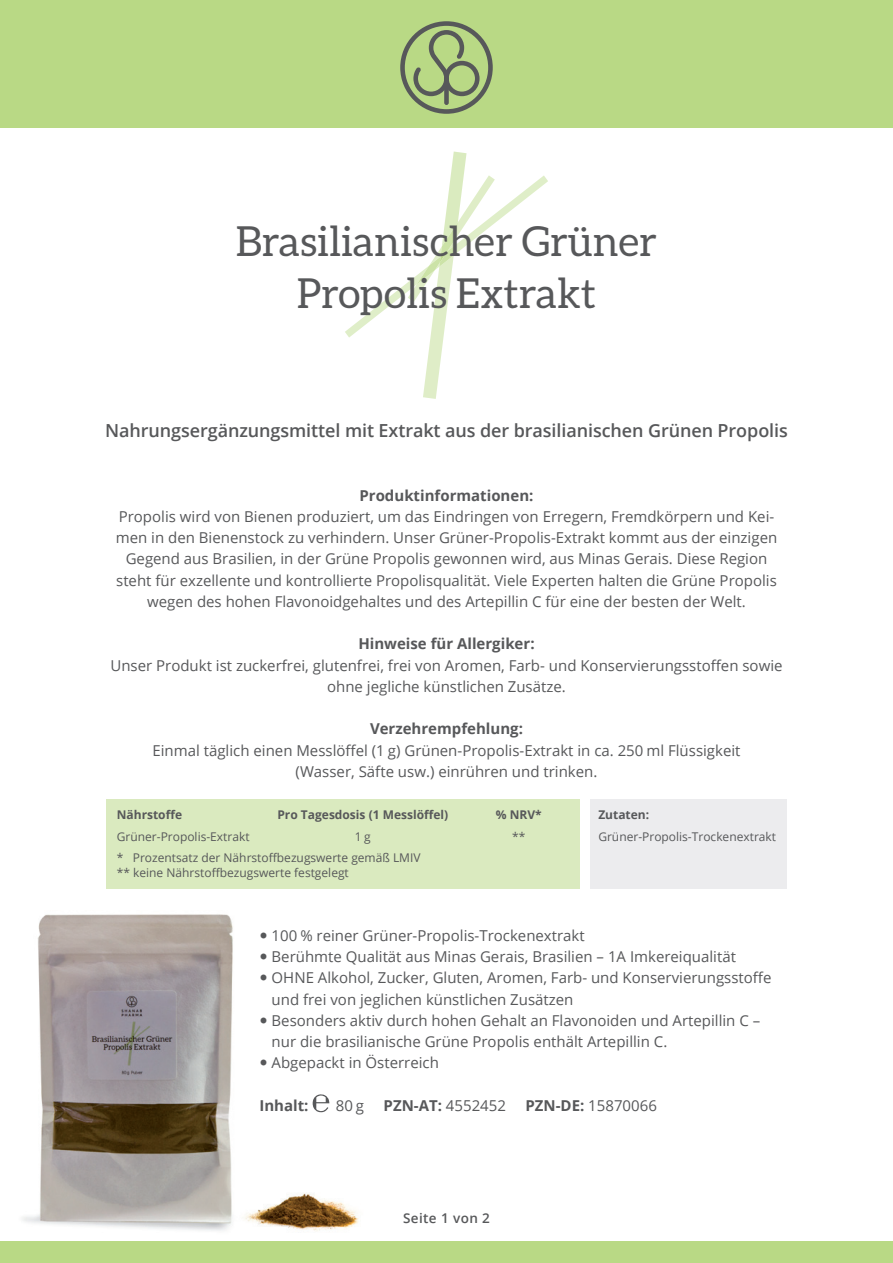
<style>
.page{position:relative;width:893px;height:1263px;background:#fff}
.page>*{position:absolute;margin:0;border:0;box-sizing:border-box;transform-origin:0 0}
.t1{font:41.4px/51.8px "Aleo";color:#57585a;text-align:center}
.t2{font:600 18px "Open Sans";letter-spacing:-.005em;color:#57585a}
.t3{font:15px/21.3px "Open Sans";color:#57585a;text-align:center}
.t4{font:700 15px "Open Sans";color:#57585a}
.t5{font:600 13.5px "Open Sans";letter-spacing:.03em;color:#57585a}
.t6{font:12px/15px "Open Sans";color:#57585a}
.t7{font:700 12px "Open Sans";color:#57585a}
.s1{font-weight:400}
.s2{font-weight:700}
</style>
<div class="page">
<img style="left:0;top:914px;width:508px;height:328px">
<div style="left:0;top:1242px;width:893px;height:21px;background:#b9d985"></div>
<div style="left:0;top:0;width:893px;height:128px;background:#b9d985"></div>
<svg style="left:345px;top:152px;width:203px;height:247px"></svg>
<svg style="left:400px;top:21px;width:93px;height:93px"></svg>
<div style="left:444px;top:76px;width:5px;height:29px;background:#57585a;border-radius:2px"></div>
<div style="left:106px;top:799px;width:473px;height:90px;background:#daeabf"></div>
<div style="left:590px;top:799px;width:197px;height:90px;background:#ececee"></div>
<svg style="left:313px;top:1094px;width:16px;height:18px"></svg>
<svg style="left:261px;top:932px;width:5px;height:6px"></svg>
<svg style="left:261px;top:953px;width:5px;height:6px"></svg>
<svg style="left:261px;top:975px;width:5px;height:6px"></svg>
<svg style="left:261px;top:1017px;width:5px;height:6px"></svg>
<svg style="left:261px;top:1060px;width:5px;height:6px"></svg>
<h1 class="t1" style="left:236px;top:215px;width:423px">Brasilianischer Grüner<br>Propolis Extrakt</h1>
<p class="t2" style="left:105px;top:418px;width:684px">Nahrungsergänzungsmittel mit Extrakt aus der brasilianischen Grünen Propolis</p>
<p class="t4" style="left:359px;top:484px;width:176px">Produktinformationen:</p>
<p class="t3" style="left:116px;top:505px;width:663px">Propolis wird von Bienen produziert, um das Eindringen von Erregern, Fremdkörpern und Kei&shy;men in den Bienenstock zu verhindern. Unser Grüner-Propolis-Extrakt kommt aus der einzigen Gegend aus Brasilien, in der Grüne Propolis gewonnen wird, aus Minas Gerais. Diese Region steht für exzellente und kontrollierte Propolisqualität. Viele Experten halten die Grüne Propolis wegen des hohen Flavonoidgehaltes und des Artepillin C für eine der besten der Welt.</p>
<p class="t4" style="left:358px;top:633px;width:178px">Hinweise für Allergiker:</p>
<p class="t3" style="left:110px;top:654px;width:674px">Unser Produkt ist zuckerfrei, glutenfrei, frei von Aromen, Farb- und Konservierungsstoffen sowie ohne jegliche künstlichen Zusätze.</p>
<p class="t4" style="left:370px;top:718px;width:154px">Verzehrempfehlung:</p>
<p class="t3" style="left:152px;top:739px;width:590px">Einmal täglich einen Messlöffel (1 g) Grünen-Propolis-Extrakt in ca. 250 ml Flüssigkeit (Wasser, Säfte usw.) einrühren und trinken.</p>
<p class="t7" style="left:117px;top:807px;width:67px">Nährstoffe</p>
<p class="t7" style="left:277px;top:807px;width:172px">Pro Tagesdosis (1 Messlöffel)</p>
<p class="t7" style="left:496px;top:807px;width:47px">% NRV*</p>
<p class="t7" style="left:598px;top:807px;width:52px">Zutaten:</p>
<p class="t6" style="left:117px;top:828px;width:134px">Grüner-Propolis-Extrakt</p>
<p class="t6" style="left:355px;top:828px;width:17px">1 g</p>
<p class="t6" style="left:512px;top:828px;width:15px">**</p>
<p class="t6" style="left:598px;top:828px;width:179px">Grüner-Propolis-Trockenextrakt</p>
<p class="t6" style="left:117px;top:850px;width:305px">* Prozentsatz der Nährstoffbezugswerte gemäß LMIV ** keine Nährstoffbezugswerte festgelegt</p>
<p class="t3" style="left:272px;top:924px;width:501px;text-align:left">100 % reiner Grüner-Propolis-Trockenextrakt<br>Berühmte Qualität aus Minas Gerais, Brasilien – 1A Imkereiqualität OHNE Alkohol, Zucker, Gluten, Aromen, Farb- und Konservierungsstoffe und frei von jeglichen künstlichen Zusätzen<br>Besonders aktiv durch hohen Gehalt an Flavonoiden und Artepillin C – nur die brasilianische Grüne Propolis enthält Artepillin C.<br>Abgepackt in Österreich</p>
<p class="t4" style="left:259px;top:1095px;width:51px">Inhalt:</p>
<p class="t3" style="left:336px;top:1094px;width:30px">80 g</p>
<p class="t4" style="left:384px;top:1095px;width:124px">PZN-AT: <span class="s1">4552452</span></p>
<p class="t3" style="left:525px;top:1094px;width:133px"><span class="s2">PZN-DE:</span> 15870066</p>
<p class="t5" style="left:403px;top:1209px;width:88px">Seite 1 von 2</p>
</div>
